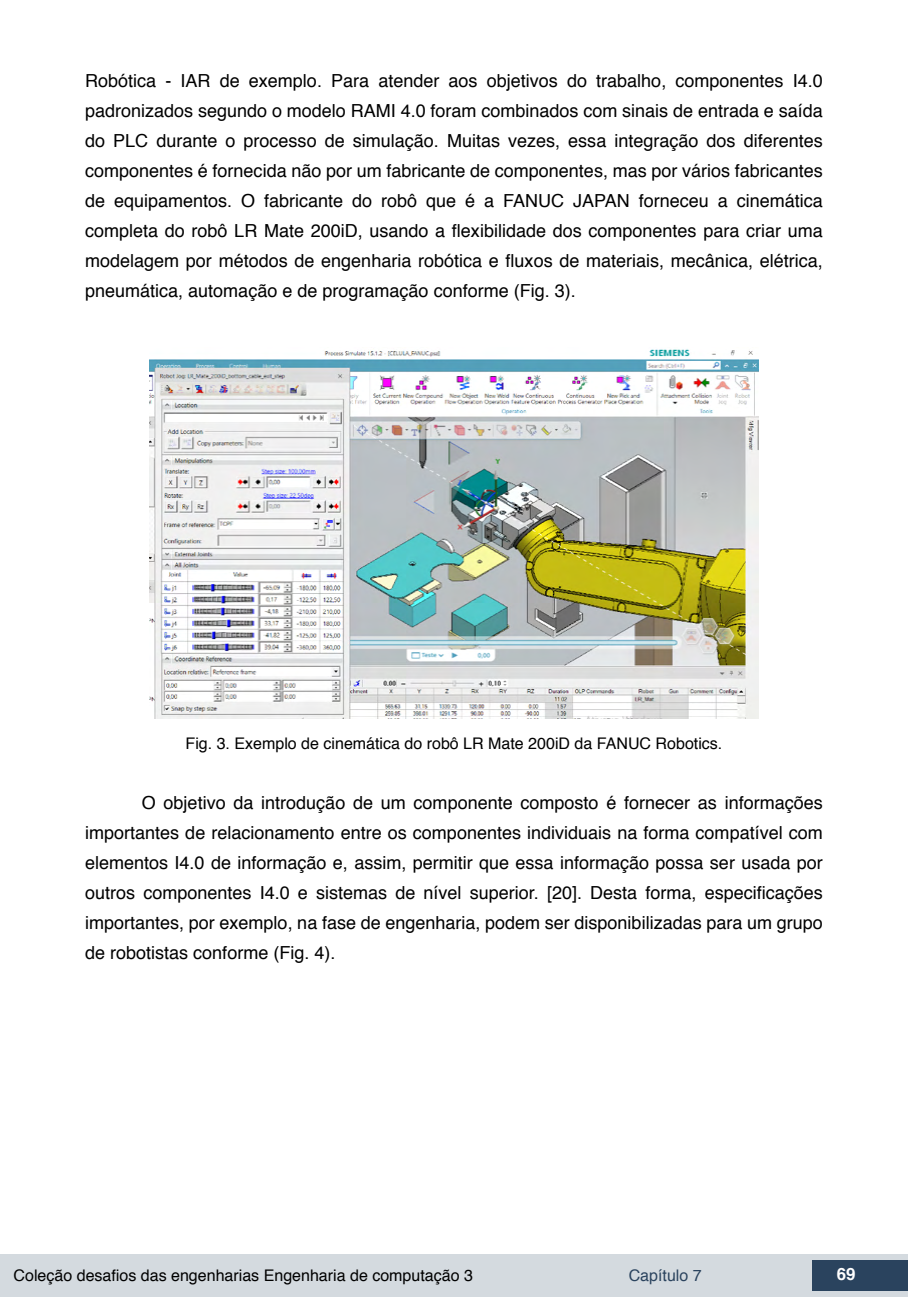
<style>
.page{position:relative;width:908px;height:1304px;background:#fff}
.page>*{position:absolute;margin:0;border:0;box-sizing:border-box;transform-origin:0 0}
.txt{font:18px/30px "Helvetica";color:#000;text-align:justify}
.t1{font:700 16.8px "Helvetica";color:#fff}
.imagens_graf_tab{font:16px "Helvetica";color:#000}
.t2{font:16px "Helvetica";color:#2a435e}
</style>
<div class="page">
<div style="left:0;top:1254px;width:906px;height:43px;background:#d4dadf"></div>
<div style="left:812px;top:1261px;width:95px;height:30px;background:#2a435e"></div>
<img style="left:150px;top:349px;width:607px;height:370px">
<p class="txt" style="left:85px;top:66px;width:739px">Robótica - IAR de exemplo. Para atender aos objetivos do trabalho, componentes I4.0 padronizados segundo o modelo RAMI 4.0 foram combinados com sinais de entrada e saída do PLC durante o processo de simulação. Muitas vezes, essa integração dos diferentes componentes é fornecida não por um fabricante de componentes, mas por vários fabricantes de equipamentos. O fabricante do robô que é a FANUC JAPAN forneceu a cinemática completa do robô LR Mate 200iD, usando a flexibilidade dos componentes para criar uma modelagem por métodos de engenharia robótica e fluxos de materiais, mecânica, elétrica, pneumática, automação e de programação conforme (Fig. 3).</p>
<p class="imagens_graf_tab" style="left:185px;top:731px;width:538px">Fig. 3. Exemplo de cinemática do robô LR Mate 200iD da FANUC Robotics.</p>
<p class="txt" style="left:85px;top:788px;width:739px;text-indent:57px">O objetivo da introdução de um componente composto é fornecer as informações importantes de relacionamento entre os componentes individuais na forma compatível com elementos I4.0 de informação e, assim, permitir que essa informação possa ser usada por outros componentes I4.0 e sistemas de nível superior. [20]. Desta forma, especificações importantes, por exemplo, na fase de engenharia, podem ser disponibilizadas para um grupo de robotistas conforme (Fig. 4).</p>
<p class="imagens_graf_tab" style="left:14px;top:1263px;width:460px">Coleção desafios das engenharias Engenharia de computação 3</p>
<p class="t2" style="left:628px;top:1263px;width:74px">Capítulo 7</p>
<p class="t1" style="left:836px;top:1261px;width:20px">69</p>
</div>
